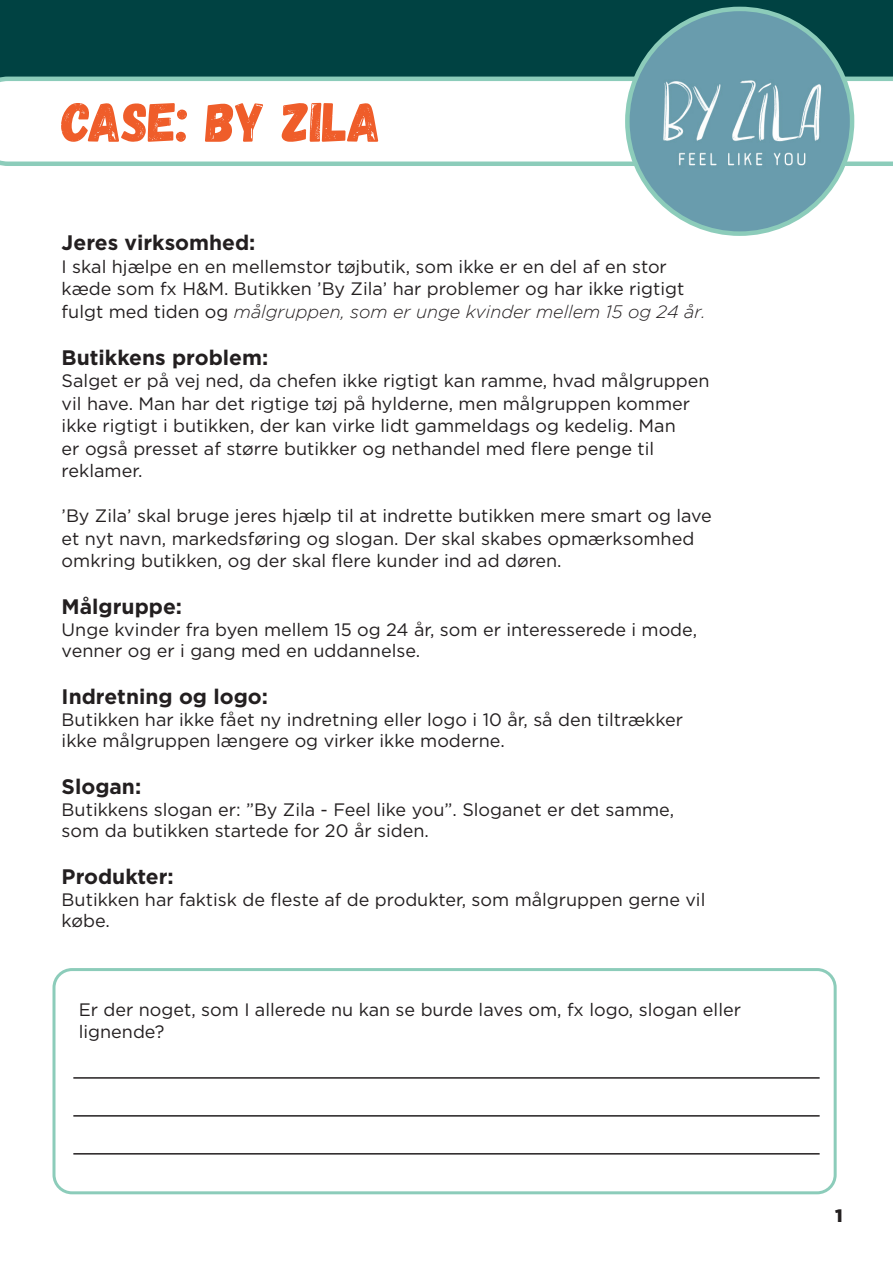
<style>
.page{position:relative;width:893px;height:1263px;background:#fff}
.page>*{position:absolute;margin:0;border:0;box-sizing:border-box;transform-origin:0 0}
.t1{font:55.5px "Gagalin";color:#ef5d2a}
.t2{font:700 21px "Gotham";color:#231f20}
.t3{font:18px/22.5px "Gotham";color:#231f20}
.t4{font:900 18px "Gotham";color:#231f20}
.s1{font-weight:300;font-style:italic}
</style>
<div class="page">
<div style="left:0;top:0;width:893px;height:117px;background:#004242"></div>
<svg style="left:0;top:74px;width:893px;height:94px"></svg>
<img style="left:627px;top:9px;width:225px;height:225px;border-radius:112px">
<hr style="left:73px;top:1077px;width:747px;height:2px;background:#231f20">
<hr style="left:73px;top:1115px;width:747px;height:1px;background:#231f20">
<hr style="left:73px;top:1153px;width:747px;height:1px;background:#231f20">
<div style="left:52px;top:968px;width:785px;height:226px;border:3px solid #8cccba;border-radius:18px"></div>
<p class="t1" style="left:62px;top:88px;width:321px">CASE: BY ZILA</p>
<p class="t2" style="left:62px;top:231px;width:195px">Jeres virksomhed:</p>
<p class="t3" style="left:62px;top:255px;width:646px">I skal hjælpe en en mellemstor tøjbutik, som ikke er en del af en stor kæde som fx H&amp;M. Butikken ’By Zila’ har problemer og har ikke rigtigt fulgt med tiden og <span class="s1">målgruppen, som er unge kvinder mellem 15 og 24 år.</span></p>
<p class="t2" style="left:62px;top:345px;width:208px">Butikkens problem:</p>
<p class="t3" style="left:62px;top:369px;width:649px">Salget er på vej ned, da chefen ikke rigtigt kan ramme, hvad målgruppen vil have. Man har det rigtige tøj på hylderne, men målgruppen kommer ikke rigtigt i butikken, der kan virke lidt gammeldags og kedelig. Man<br>er også presset af større butikker og nethandel med flere penge til reklamer.</p>
<p class="t3" style="left:62px;top:504px;width:652px">’By Zila’ skal bruge jeres hjælp til at indrette butikken mere smart og lave et nyt navn, markedsføring og slogan. Der skal skabes opmærksomhed omkring butikken, og der skal flere kunder ind ad døren.</p>
<p class="t2" style="left:62px;top:594px;width:122px">Målgruppe:</p>
<p class="t3" style="left:62px;top:618px;width:637px;line-height:21.6px">Unge kvinder fra byen mellem 15 og 24 år, som er interesserede i mode, venner og er i gang med en uddannelse.</p>
<p class="t2" style="left:62px;top:684px;width:208px">Indretning og logo:</p>
<p class="t3" style="left:62px;top:708px;width:623px;line-height:21.6px">Butikken har ikke fået ny indretning eller logo i 10 år, så den tiltrækker ikke målgruppen længere og virker ikke moderne.</p>
<p class="t2" style="left:62px;top:774px;width:81px">Slogan:</p>
<p class="t3" style="left:62px;top:798px;width:614px;line-height:21.6px">Butikkens slogan er: ”By Zila - Feel like you”. Sloganet er det samme, som da butikken startede for 20 år siden.</p>
<p class="t2" style="left:62px;top:864px;width:114px">Produkter:</p>
<p class="t3" style="left:62px;top:888px;width:645px;line-height:21.6px">Butikken har faktisk de fleste af de produkter, som målgruppen gerne vil købe.</p>
<p class="t3" style="left:79px;top:998px;width:664px;line-height:21.6px">Er der noget, som I allerede nu kan se burde laves om, fx logo, slogan eller lignende?</p>
<p class="t4" style="left:835px;top:1205px;width:9px">1</p>
</div>
